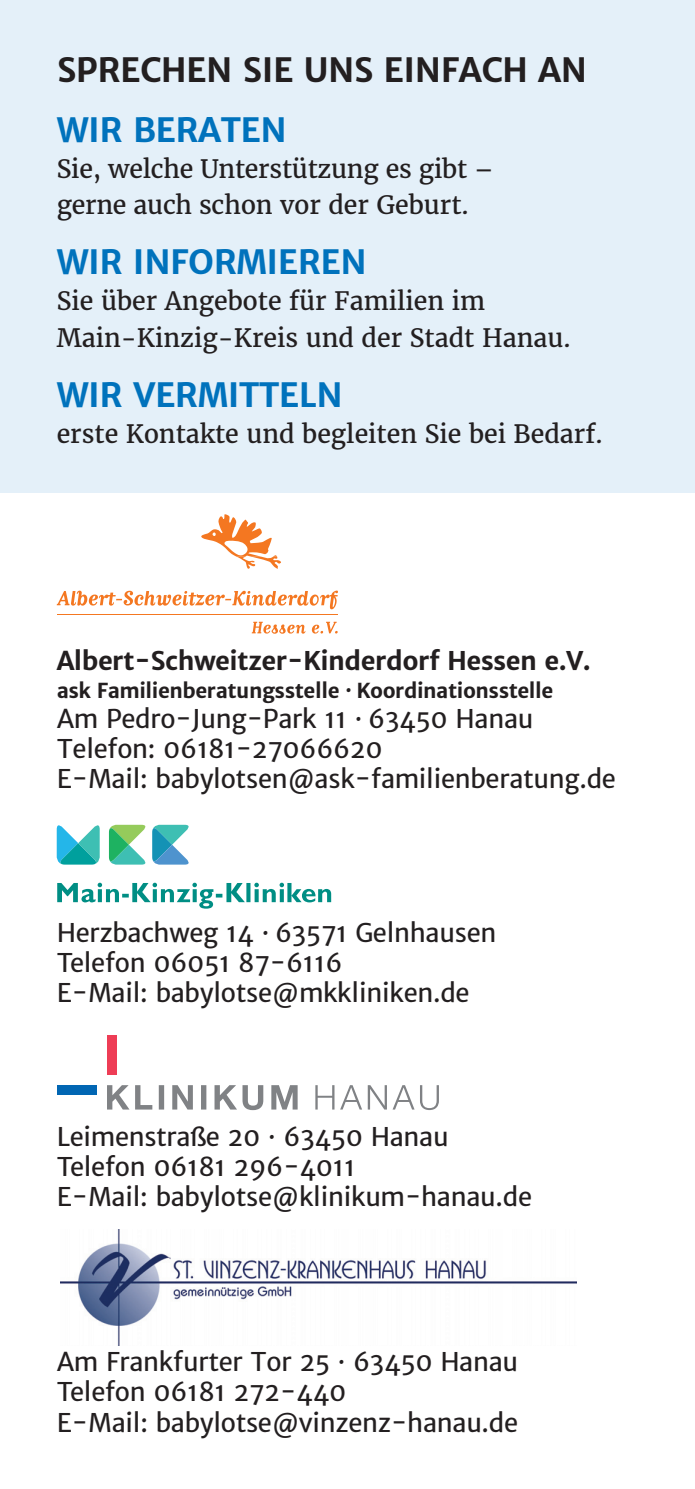
<style>
.page{position:relative;width:695px;height:1489px;background:#fff}
.page>*{position:absolute;margin:0;border:0;box-sizing:border-box;transform-origin:0 0}
.t1{font:700 32.5px "Merriweather Sans";letter-spacing:-.015em;color:#0072bc}
.t2{font:700 32.5px "Merriweather Sans";letter-spacing:-.015em;color:#231f20}
.t3{font:25px "Merriweather Sans";letter-spacing:-.015em;color:#231f20}
.t4{font:25px/36.2px "Merriweather";color:#231f20}
.t5{font:700 25px "Merriweather Sans";letter-spacing:-.025em;color:#231f20}
.t6{font:700 20px "Merriweather Sans";letter-spacing:-.025em;color:#231f20}
</style>
<div class="page">
<div style="left:0;top:0;width:694px;height:493px;background:#e4f0f9"></div>
<svg style="left:57px;top:882px;width:274px;height:26px"></svg>
<svg style="left:57px;top:825px;width:43px;height:39px"></svg>
<svg style="left:109px;top:824px;width:80px;height:40px"></svg>
<svg style="left:107px;top:1085px;width:332px;height:25px"></svg>
<div style="left:107px;top:1034px;width:10px;height:40px;background:#ee3d56"></div>
<div style="left:57px;top:1084px;width:39px;height:10px;background:#0166b3"></div>
<img style="left:61px;top:1229px;width:515px;height:116px">
<svg style="left:57px;top:590px;width:281px;height:19px"></svg>
<svg style="left:201px;top:514px;width:80px;height:55px"></svg>
<svg style="left:252px;top:621px;width:53px;height:12px"></svg>
<svg style="left:312px;top:621px;width:25px;height:12px"></svg>
<hr style="left:58px;top:613px;width:279px;height:1px;background:#f47721">
<p class="t2" style="left:57px;top:55px;width:532px">SPRECHEN SIE UNS EINFACH AN</p>
<p class="t1" style="left:57px;top:115px;width:231px">WIR BERATEN</p>
<p class="t4" style="left:57px;top:151px;width:438px">Sie, welche Unterstützung es gibt – gerne auch schon vor der Geburt.</p>
<p class="t1" style="left:57px;top:247px;width:311px">WIR INFORMIEREN</p>
<p class="t4" style="left:57px;top:283px;width:515px">Sie über Angebote für Familien im<br>Main-Kinzig-Kreis und der Stadt Hanau.</p>
<p class="t1" style="left:57px;top:380px;width:287px">WIR VERMITTELN</p>
<p class="t4" style="left:57px;top:416px;width:547px">erste Kontakte und begleiten Sie bei Bedarf.</p>
<p class="t5" style="left:57px;top:649px;width:535px">Albert-Schweitzer-Kinderdorf Hessen e.V.</p>
<p class="t6" style="left:57px;top:681px;width:498px">ask Familienberatungsstelle · Koordinationsstelle</p>
<p class="t3" style="left:57px;top:706px;width:478px">Am Pedro-Jung-Park 11 · 63450 Hanau</p>
<p class="t3" style="left:57px;top:736px;width:327px">Telefon: 06181-27066620</p>
<p class="t3" style="left:57px;top:766px;width:560px">E-Mail: babylotsen@ask-familienberatung.de</p>
<p class="t3" style="left:57px;top:920px;width:441px">Herzbachweg 14 · 63571 Gelnhausen</p>
<p class="t3" style="left:57px;top:950px;width:287px">Telefon 06051 87-6116</p>
<p class="t3" style="left:57px;top:980px;width:414px">E-Mail: babylotse@mkkliniken.de</p>
<p class="t3" style="left:57px;top:1124px;width:393px">Leimenstraße 20 · 63450 Hanau</p>
<p class="t3" style="left:57px;top:1154px;width:300px">Telefon 06181 296-4011</p>
<p class="t3" style="left:57px;top:1184px;width:476px">E-Mail: babylotse@klinikum-hanau.de</p>
<p class="t3" style="left:57px;top:1350px;width:463px">Am Frankfurter Tor 25 · 63450 Hanau</p>
<p class="t3" style="left:57px;top:1380px;width:291px">Telefon 06181 272-440</p>
<p class="t3" style="left:57px;top:1410px;width:463px">E-Mail: babylotse@vinzenz-hanau.de</p>
</div>
